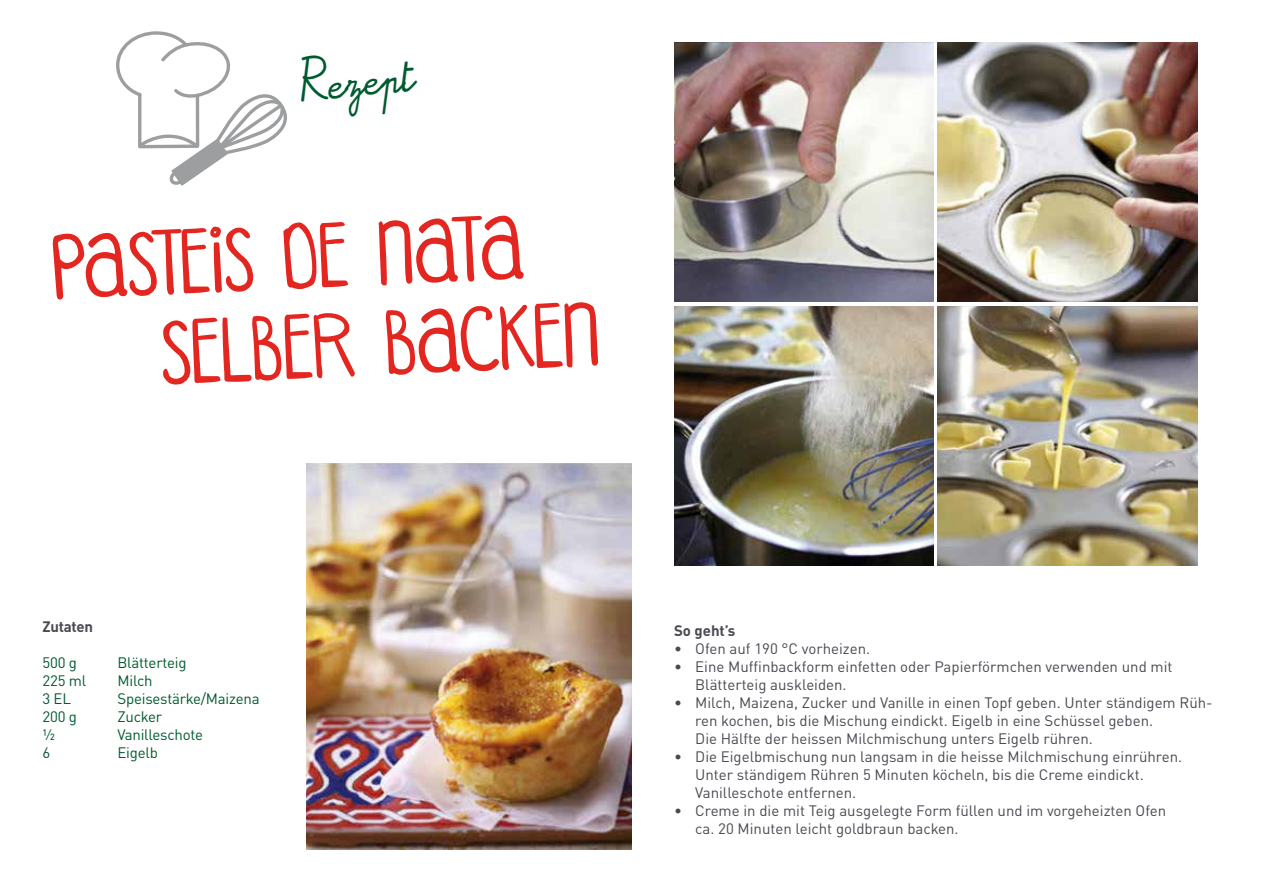
<style>
.page{position:relative;width:1263px;height:893px;background:#fff}
.page>*{position:absolute;margin:0;border:0;box-sizing:border-box;transform-origin:0 0}
.t1{font:60px/91.1px "DJB Coffee Shoppe Espresso";color:#e42620}
.t2{font:30px "Alamain";color:#005b2f}
.t3{font:15px/18px "DIN Pro";color:#494a52}
.t4{font:15px "DIN Pro";letter-spacing:-.015em;color:#005b2f}
.t5{font:700 15px "DIN Pro";letter-spacing:-.015em;color:#494a52}
</style>
<div class="page">
<svg style="left:116px;top:31px;width:171px;height:155px"></svg>
<img style="left:306px;top:463px;width:325px;height:386px">
<img style="left:674px;top:43px;width:259px;height:259px">
<img style="left:938px;top:43px;width:259px;height:259px">
<img style="left:674px;top:306px;width:259px;height:260px">
<img style="left:938px;top:306px;width:259px;height:260px">
<h2 class="t2" style="left:298px;top:73px;width:117px;rotate:-5deg">Rezept</h2>
<h1 class="t1" style="left:155px;top:230px;width:435px;text-indent:-105px;rotate:-3deg">Pasteis de Nata selber backen</h1>
<p class="t5" style="left:43px;top:614px;width:52px">Zutaten</p>
<p class="t4" style="left:43px;top:651px;width:36px">500 g</p>
<p class="t4" style="left:118px;top:651px;width:70px">Blätterteig</p>
<p class="t4" style="left:43px;top:669px;width:45px">225 ml</p>
<p class="t4" style="left:118px;top:669px;width:37px">Milch</p>
<p class="t4" style="left:43px;top:687px;width:30px">3 EL</p>
<p class="t4" style="left:118px;top:687px;width:144px">Speisestärke/Maizena</p>
<p class="t4" style="left:43px;top:705px;width:36px">200 g</p>
<p class="t4" style="left:118px;top:705px;width:46px">Zucker</p>
<p class="t4" style="left:43px;top:723px;width:14px">½</p>
<p class="t4" style="left:118px;top:723px;width:87px">Vanilleschote</p>
<p class="t4" style="left:43px;top:741px;width:9px">6</p>
<p class="t4" style="left:118px;top:741px;width:42px">Eigelb</p>
<p class="t5" style="left:674px;top:618px;width:63px">So geht’s</p>
<p class="t3" style="left:674px;top:638px;width:198px">• Ofen auf 190 °C vorheizen.</p>
<p class="t3" style="left:695px;top:656px;width:479px;text-indent:-21px">• Eine Muffinbackform einfetten oder Papierförmchen verwenden und mit<br>Blätterteig auskleiden.</p>
<p class="t3" style="left:695px;top:692px;width:519px;text-indent:-21px">• Milch, Maizena, Zucker und Vanille in einen Topf geben. Unter ständigem Rüh&shy;ren kochen, bis die Mischung eindickt. Eigelb in eine Schüssel geben.<br>Die Hälfte der heissen Milchmischung unters Eigelb rühren.</p>
<p class="t3" style="left:695px;top:746px;width:488px;text-indent:-21px">• Die Eigelbmischung nun langsam in die heisse Milchmischung einrühren.<br>Unter ständigem Rühren 5 Minuten köcheln, bis die Creme eindickt.<br>Vanilleschote entfernen.</p>
<p class="t3" style="left:695px;top:800px;width:472px;text-indent:-21px">• Creme in die mit Teig ausgelegte Form füllen und im vorgeheizten Ofen ca. 20 Minuten leicht goldbraun backen.</p>
</div>
